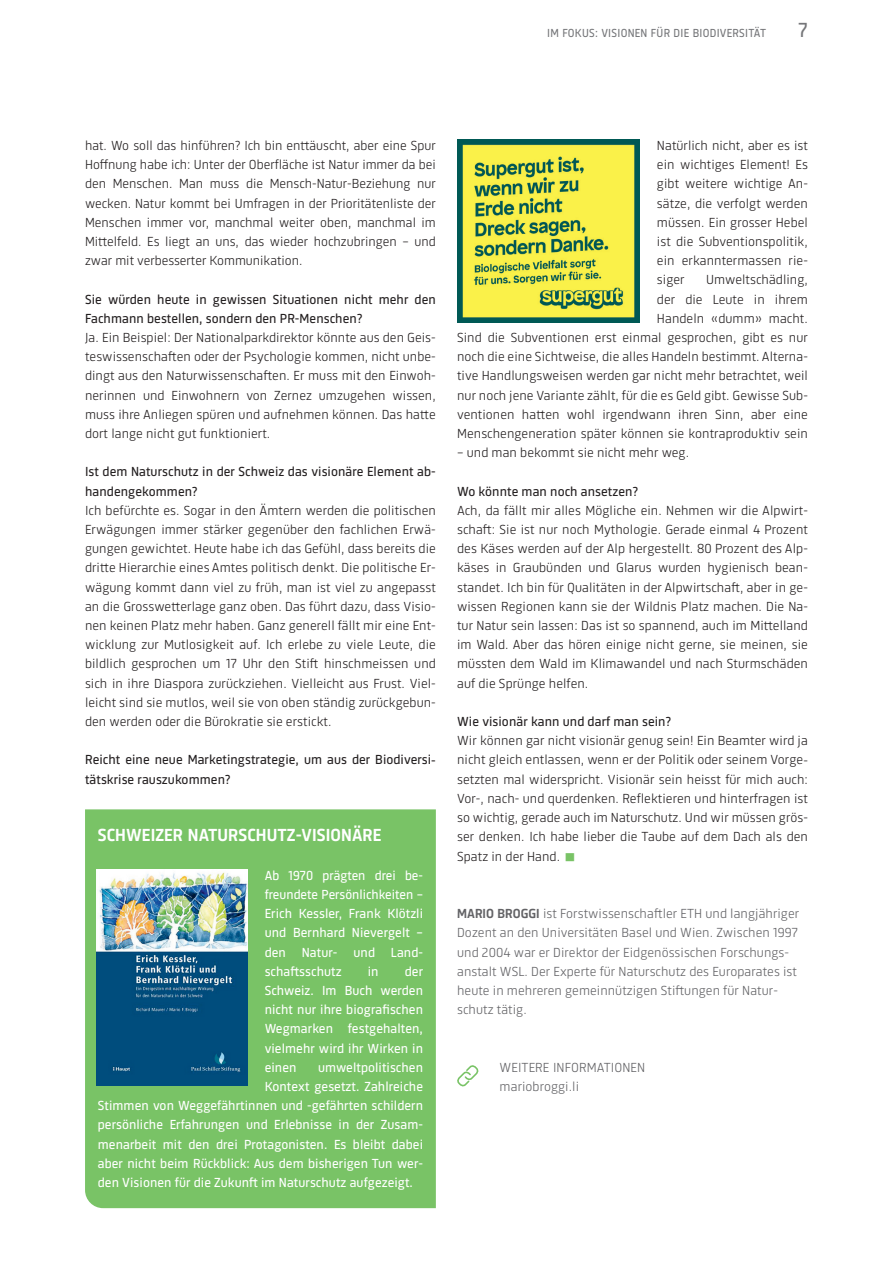
<style>
.page{position:relative;width:893px;height:1263px;background:#fff}
.page>*{position:absolute;margin:0;border:0;box-sizing:border-box;transform-origin:0 0}
.t1{font:21px "Sinews Sans Pro";color:#757679}
.t2{font:500 18px "Sinews Sans Pro";letter-spacing:.005em;color:#fff;scale:1.04 1}
.t3{font:300 13.5px/19.2px "Sinews Sans Pro";letter-spacing:.005em;color:#231f20;text-align:justify;scale:1.04 1}
.t4{font:13.5px/19.2px "Sinews Sans Pro";letter-spacing:.005em;color:#fff;text-align:justify;scale:1.04 1}
.t5{font:300 13.5px/19.2px "Sinews Sans Pro";letter-spacing:.005em;color:#231f20;text-align:justify}
.t6{font:300 13.5px/19.2px "Sinews Sans Pro";letter-spacing:.005em;color:#636366;scale:1.04 1}
.t7{font:13.5px/19.2px "Sinews Sans Pro";letter-spacing:.005em;color:#231f20;scale:1.04 1}
.t8{font:13.5px/19.2px "Sinews Sans Pro";letter-spacing:.005em;color:#fff;text-align:justify}
.t9{font:12px "Sinews Sans Pro";letter-spacing:.02em;color:#757679}
.s1{color:#79c366}
.s2{font-weight:500}
</style>
<div class="page">
<img style="left:457px;top:140px;width:183px;height:183px">
<svg style="left:457px;top:1065px;width:21px;height:21px"></svg>
<div style="left:85px;top:809px;width:351px;height:399px;background:#79c366"></div>
<img style="left:96px;top:869px;width:152px;height:216px">
<p class="t9" style="left:547px;top:24px;width:220px">IM FOKUS: VISIONEN FÜR DIE BIODIVERSITÄT</p>
<h1 class="t1" style="left:799px;top:15px;width:11px">7</h1>
<p class="t5" style="left:85px;top:135px;width:352px">hat. Wo soll das hinführen? Ich bin enttäuscht, aber eine Spur Hoffnung habe ich: Unter der Oberfläche ist Natur immer da bei den Menschen. Man muss die Mensch-Natur-Beziehung nur wecken. Natur kommt bei Umfragen in der Prioritätenliste der Menschen immer vor, manchmal weiter oben, manchmal im Mittelfeld. Es liegt an uns, das wieder hochzubringen – und zwar mit verbesserter Kommunikation.</p>
<p class="t7" style="left:85px;top:288px;width:339px">Sie würden heute in gewissen Situationen nicht mehr den<br>Fachmann bestellen, sondern den PR-Menschen?</p>
<p class="t3" style="left:85px;top:327px;width:339px">Ja. Ein Beispiel: Der Nationalparkdirektor könnte aus den Geis&shy;teswissenschaften oder der Psychologie kommen, nicht unbe&shy;dingt aus den Naturwissenschaften. Er muss mit den Einwoh&shy;nerinnen und Einwohnern von Zernez umzugehen wissen, muss ihre Anliegen spüren und aufnehmen können. Das hatte dort lange nicht gut funktioniert.</p>
<p class="t7" style="left:85px;top:461px;width:339px">Ist dem Naturschutz in der Schweiz das visionäre Element ab&shy;handengekommen?</p>
<p class="t3" style="left:85px;top:500px;width:339px">Ich befürchte es. Sogar in den Ämtern werden die politischen Erwägungen immer stärker gegenüber den fachlichen Erwä&shy;gungen gewichtet. Heute habe ich das Gefühl, dass bereits die dritte Hierarchie eines Amtes politisch denkt. Die politische Er&shy;wägung kommt dann viel zu früh, man ist viel zu angepasst an die Grosswetterlage ganz oben. Das führt dazu, dass Visio&shy;nen keinen Platz mehr haben. Ganz generell fällt mir eine Ent&shy;wicklung zur Mutlosigkeit auf. Ich erlebe zu viele Leute, die bildlich gesprochen um 17 Uhr den Stift hinschmeissen und sich in ihre Diaspora zurückziehen. Vielleicht aus Frust. Viel&shy;leicht sind sie mutlos, weil sie von oben ständig zurückgebun&shy;den werden oder die Bürokratie sie erstickt.</p>
<p class="t7" style="left:85px;top:749px;width:339px">Reicht eine neue Marketingstrategie, um aus der Biodiversi&shy;tätskrise rauszukommen?</p>
<h2 class="t2" style="left:98px;top:822px;width:274px">SCHWEIZER NATURSCHUTZ-VISIONÄRE</h2>
<p class="t8" style="left:265px;top:864px;width:160px">Ab 1970 prägten drei be&shy;freundete Persönlichkeiten – Erich Kessler, Frank Klötzli und Bernhard Nievergelt – den Natur- und Land&shy;schaftsschutz</p>
<p class="t4" style="left:265px;top:960px;width:154px;text-indent:140px">der Schweiz. Im Buch werden nicht nur ihre biografischen Wegmarken festgehalten, vielmehr wird ihr Wirken in einen</p>
<p class="t4" style="left:368px;top:960px;width:12px">in</p>
<p class="t4" style="left:318px;top:1056px;width:102px">umweltpolitischen</p>
<p class="t4" style="left:265px;top:1076px;width:154px">Kontext gesetzt. Zahlreiche</p>
<p class="t4" style="left:98px;top:1095px;width:314px">Stimmen von Weggefährtinnen und -gefährten schildern</p>
<p class="t4" style="left:98px;top:1114px;width:314px">persönliche Erfahrungen und Erlebnisse in der Zusam-</p>
<p class="t4" style="left:98px;top:1133px;width:314px">menarbeit mit den drei Protagonisten. Es bleibt dabei</p>
<p class="t4" style="left:98px;top:1152px;width:314px">aber nicht beim Rückblick: Aus dem bisherigen Tun wer-</p>
<p class="t4" style="left:98px;top:1172px;width:305px">den Visionen für die Zukunft im Naturschutz aufgezeigt.</p>
<p class="t3" style="left:657px;top:135px;width:147px">Natürlich nicht, aber es ist ein wichtiges Element! Es gibt weitere wichtige An&shy;sätze, die verfolgt werden müssen. Ein grosser Hebel ist die Subventionspolitik, ein erkanntermassen rie&shy;siger</p>
<p class="t3" style="left:457px;top:269px;width:339px;text-align:right">Umweltschädling,<br>der die Leute in ihrem<br>Handeln «dumm» macht.<br>Sind die Subventionen erst einmal gesprochen, gibt es nur noch die eine Sichtweise, die alles Handeln bestimmt. Alterna&shy;tive Handlungsweisen werden gar nicht mehr betrachtet, weil nur noch jene Variante zählt, für die es Geld gibt. Gewisse Sub&shy;ventionen hatten wohl irgendwann ihren Sinn, aber eine Menschengeneration später können sie kontraproduktiv sein</p>
<p class="t3" style="left:457px;top:442px;width:225px">– und man bekommt sie nicht mehr weg.</p>
<p class="t7" style="left:457px;top:480px;width:175px">Wo könnte man noch ansetzen?</p>
<p class="t3" style="left:457px;top:500px;width:339px">Ach, da fällt mir alles Mögliche ein. Nehmen wir die Alpwirt&shy;schaft: Sie ist nur noch Mythologie. Gerade einmal 4 Prozent des Käses werden auf der Alp hergestellt. 80 Prozent des Alp&shy;käses in Graubünden und Glarus wurden hygienisch bean&shy;standet. Ich bin für Qualitäten in der Alpwirtschaft, aber in ge&shy;wissen Regionen kann sie der Wildnis Platz machen. Die Na&shy;tur Natur sein lassen: Das ist so spannend, auch im Mittelland im Wald. Aber das hören einige nicht gerne, sie meinen, sie müssten dem Wald im Klimawandel und nach Sturmschäden auf die Sprünge helfen.</p>
<p class="t7" style="left:457px;top:711px;width:207px">Wie visionär kann und darf man sein?</p>
<p class="t3" style="left:457px;top:730px;width:339px">Wir können gar nicht visionär genug sein! Ein Beamter wird ja nicht gleich entlassen, wenn er der Politik oder seinem Vorge&shy;setzten mal widerspricht. Visionär sein heisst für mich auch:<br>Vor-, nach- und querdenken. Reflektieren und hinterfragen ist so wichtig, gerade auch im Naturschutz. Und wir müssen grös&shy;ser denken. Ich habe lieber die Taube auf dem Dach als den Spatz in der Hand. <span class="s1">◼</span></p>
<p class="t6" style="left:457px;top:903px;width:330px"><span class="s2">MARIO BROGGI</span> ist Forstwissenschaftler ETH und langjähriger Dozent an den Universitäten Basel und Wien. Zwischen 1997 und 2004 war er Direktor der Eidgenössischen Forschungs&shy;anstalt WSL. Der Experte für Naturschutz des Europarates ist heute in mehreren gemeinnützigen Stiftungen für Natur&shy;schutz tätig.</p>
<p class="t6" style="left:500px;top:1056px;width:141px">WEITERE INFORMATIONEN mariobroggi.li</p>
</div>
